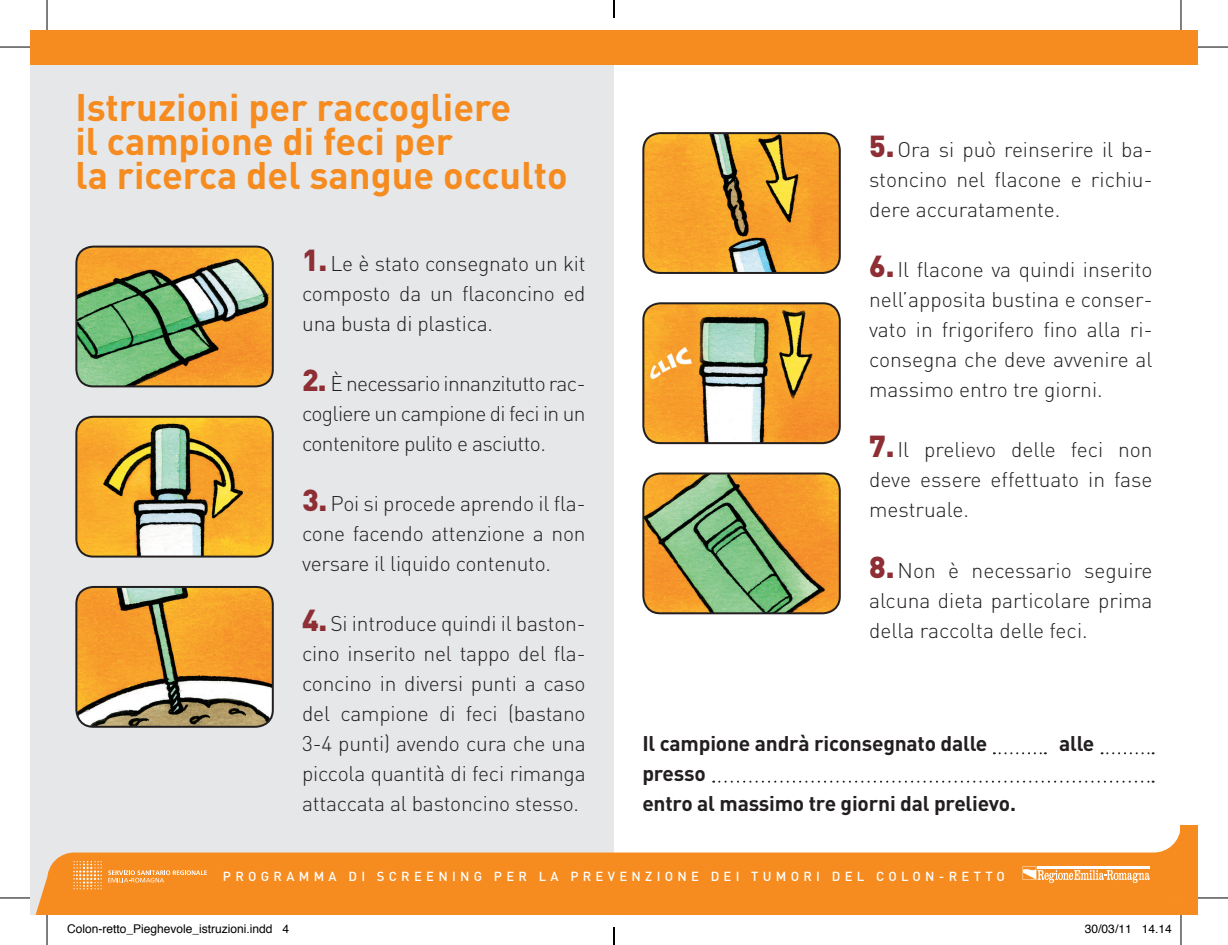
<style>
.page{position:relative;width:1228px;height:945px;background:#fff}
.page>*{position:absolute;margin:0;border:0;box-sizing:border-box;transform-origin:0 0}
.t1{font:700 38px "DIN";color:#f68b1f}
.Testo{font:300 21px/30px "DIN";letter-spacing:-.01em;color:#231f20;text-align:justify}
.Testo-2{font:700 21px "DIN";letter-spacing:-.01em;color:#231f20}
.t2{font:500 13px "DIN";letter-spacing:.33em;color:#fff}
.t3{font:12px "Helvetica";color:#000}
.s1{font-weight:900;font-size:30px;color:#8d2f34}
</style>
<div class="page">
<div style="left:30px;top:30px;width:584px;height:884px;background:#e6e7e9"></div>
<div style="left:614px;top:30px;width:584px;height:34px;background:#f68b1f"></div>
<div style="left:30px;top:30px;width:584px;height:34px;background:#f68b1f"></div>
<svg style="left:55px;top:825px;width:1126px;height:35px"></svg>
<img style="left:78px;top:248px;width:195px;height:138px">
<div style="left:75px;top:245px;width:199px;height:142px;border:2px solid #231f20;border-radius:17px"></div>
<img style="left:76px;top:417px;width:197px;height:139px">
<div style="left:75px;top:416px;width:199px;height:141px;border:2px solid #231f20;border-radius:17px"></div>
<img style="left:78px;top:587px;width:195px;height:139px">
<div style="left:75px;top:586px;width:199px;height:141px;border:2px solid #231f20;border-radius:17px"></div>
<img style="left:645px;top:305px;width:195px;height:138px">
<div style="left:642px;top:302px;width:199px;height:142px;border:2px solid #231f20;border-radius:17px"></div>
<img style="left:645px;top:475px;width:195px;height:138px">
<div style="left:642px;top:472px;width:199px;height:142px;border:2px solid #231f20;border-radius:17px"></div>
<img style="left:645px;top:133px;width:195px;height:140px">
<div style="left:642px;top:132px;width:199px;height:142px;border:2px solid #231f20;border-radius:17px"></div>
<svg style="left:994px;top:752px;width:52px;height:2px"></svg>
<svg style="left:1101px;top:752px;width:53px;height:2px"></svg>
<svg style="left:713px;top:780px;width:441px;height:2px"></svg>
<div style="left:1181px;top:825px;width:17px;height:80px;background:#f68b1f"></div>
<div style="left:36px;top:860px;width:1162px;height:54px;background:#f68b1f"></div>
<hr style="left:0;top:47px;width:30px;height:1px;background:#000">
<hr style="left:1198px;top:47px;width:30px;height:1px;background:#000">
<hr style="left:0;top:897px;width:30px;height:1px;background:#000">
<hr style="left:1198px;top:897px;width:30px;height:1px;background:#000">
<hr style="left:47px;top:0;width:1px;height:30px;background:#000">
<hr style="left:47px;top:914px;width:1px;height:30px;background:#000">
<hr style="left:1181px;top:0;width:1px;height:30px;background:#000">
<hr style="left:1181px;top:914px;width:1px;height:30px;background:#000">
<svg style="left:613px;top:0;width:2px;height:18px"></svg>
<svg style="left:613px;top:927px;width:2px;height:17px"></svg>
<p class="t1" style="left:75px;top:83px;width:437px">Istruzioni per raccogliere</p>
<p class="t1" style="left:75px;top:117px;width:379px">il campione di feci per</p>
<p class="t1" style="left:75px;top:151px;width:494px">la ricerca del sangue occulto</p>
<p class="Testo" style="left:302px;top:248px;width:285px"><span class="s1">1.</span> Le è stato consegnato un kit composto da un flaconcino ed una busta di plastica.</p>
<p class="Testo" style="left:302px;top:368px;width:285px"><span class="s1">2.</span> È necessario innanzitutto rac&shy;cogliere un campione di feci in un contenitore pulito e asciutto.</p>
<p class="Testo" style="left:302px;top:488px;width:285px"><span class="s1">3.</span> Poi si procede aprendo il fla&shy;cone facendo attenzione a non versare il liquido contenuto.</p>
<p class="Testo" style="left:302px;top:608px;width:285px"><span class="s1">4.</span> Si introduce quindi il baston&shy;cino inserito nel tappo del fla&shy;concino in diversi punti a caso del campione di feci (bastano 3-4 punti) avendo cura che una piccola quantità di feci rimanga attaccata al bastoncino stesso.</p>
<p class="Testo" style="left:869px;top:134px;width:285px"><span class="s1">5.</span>Ora si può reinserire il ba&shy;stoncino nel flacone e richiu&shy;dere accuratamente.</p>
<p class="Testo" style="left:869px;top:254px;width:285px"><span class="s1">6.</span>Il flacone va quindi inserito nell’apposita bustina e conser&shy;vato in frigorifero fino alla ri&shy;consegna che deve avvenire al massimo entro tre giorni.</p>
<p class="Testo" style="left:869px;top:434px;width:285px"><span class="s1">7.</span>Il prelievo delle feci non deve essere effettuato in fase mestruale.</p>
<p class="Testo" style="left:869px;top:554px;width:285px"><span class="s1">8.</span>Non è necessario seguire alcuna dieta particolare prima della raccolta delle feci.</p>
<p class="Testo-2" style="left:642px;top:729px;width:347px">Il campione andrà riconsegnato dalle</p>
<p class="Testo-2" style="left:1059px;top:729px;width:37px">alle</p>
<p class="Testo-2" style="left:642px;top:759px;width:65px">presso</p>
<p class="Testo-2" style="left:642px;top:789px;width:375px">entro al massimo tre giorni dal prelievo.</p>
<p class="t2" style="left:223px;top:867px;width:784px">PROGRAMMA DI SCREENING PER LA PREVENZIONE DEI TUMORI DEL COLON-RETTO</p>
<p class="t3" style="left:67px;top:919px;width:224px">Colon-retto_Pieghevole_istruzioni.indd 4</p>
<p class="t3" style="left:1085px;top:919px;width:88px">30/03/11 14.14</p>
</div>
